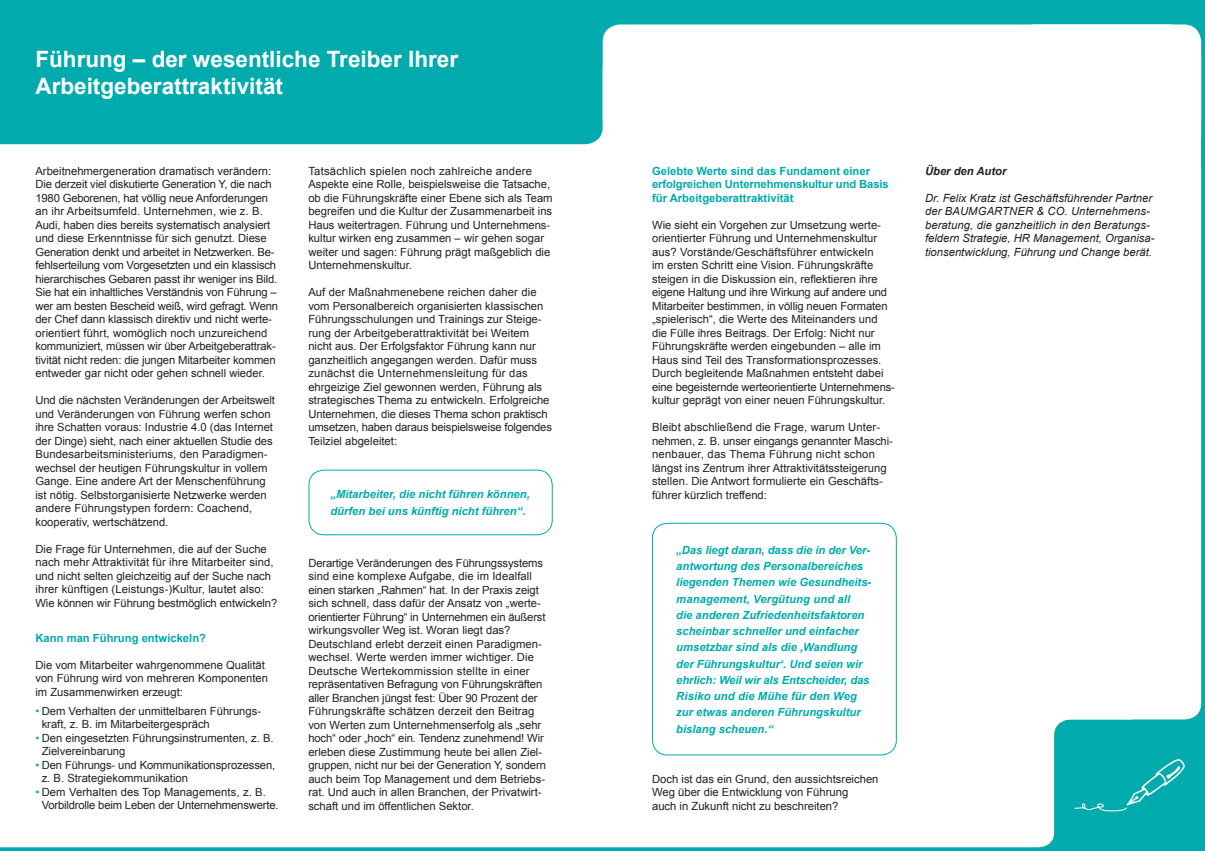
<style>
.page{position:relative;width:1205px;height:851px;background:#fff}
.page>*{position:absolute;margin:0;border:0;box-sizing:border-box;transform-origin:0 0}
.t1{font:700 22.5px/27.5px "Arial";color:#fff}
.t2{font:11.25px/13.5px "Arial";color:#231f20}
.t3{font:italic 700 11.25px/16.2px "Arial";color:#00aaad}
.t4{font:italic 11.25px/13.5px "Arial";color:#231f20}
.t5{font:700 11.25px/13.5px "Arial";color:#00aaad}
.t6{font:italic 700 11.25px "Arial";color:#231f20}
.s1{color:#00aaad}
</style>
<div class="page">
<div style="left:0;top:0;width:603px;height:144px;background:#00aaad"></div>
<svg style="left:1201px;top:166px;width:4px;height:553px;background:#0badb0"></svg>
<div style="left:574px;top:0;width:631px;height:66px;background:#00aaad"></div>
<svg style="left:603px;top:24px;width:427px;height:42px"></svg>
<svg style="left:1201px;top:71px;width:3px;height:95px"></svg>
<svg style="left:1161px;top:14px;width:43px;height:57px"></svg>
<div style="left:1017px;top:24px;width:184px;height:114px;background:#fff;border-radius:17px"></div>
<hr style="left:1204px;top:6px;width:1px;height:175px;background:#00aaad">
<svg style="left:0;top:719px;width:1205px;height:131px"></svg>
<div style="left:309px;top:469px;width:243px;height:66px;border:1px solid #00aaad;border-radius:15px"></div>
<div style="left:652px;top:523px;width:244px;height:232px;border:1px solid #00aaad;border-radius:15px"></div>
<p class="t1" style="left:35px;top:46px;width:424px">Führung – der wesentliche Treiber Ihrer<br>Arbeitgeberattraktivität</p>
<p class="t2" style="left:35px;top:164px;width:244px">Arbeitnehmergeneration dramatisch verändern:<br>Die derzeit viel diskutierte Generation Y, die nach 1980 Geborenen, hat völlig neue Anforderungen an ihr Arbeitsumfeld. Unternehmen, wie z. B.<br>Audi, haben dies bereits systematisch analysiert und diese Erkenntnisse für sich genutzt. Diese Generation denkt und arbeitet in Netzwerken. Be&shy;fehlserteilung vom Vorgesetzten und ein klassisch hierarchisches Gebaren passt ihr weniger ins Bild.<br>Sie hat ein inhaltliches Verständnis von Führung – wer am besten Bescheid weiß, wird gefragt. Wenn der Chef dann klassisch direktiv und nicht werte&shy;orientiert führt, womöglich noch unzureichend kommuniziert, müssen wir über Arbeitgeberattrak&shy;tivität nicht reden: die jungen Mitarbeiter kommen entweder gar nicht oder gehen schnell wieder.</p>
<p class="t2" style="left:35px;top:393px;width:241px">Und die nächsten Veränderungen der Arbeitswelt und Veränderungen von Führung werfen schon ihre Schatten voraus: Industrie 4.0 (das Internet der Dinge) sieht, nach einer aktuellen Studie des Bundesarbeitsministeriums, den Paradigmen&shy;wechsel der heutigen Führungskultur in vollem Gange. Eine andere Art der Menschenführung ist nötig. Selbstorganisierte Netzwerke werden andere Führungstypen fordern: Coachend,</p>
<p class="t2" style="left:35px;top:515px;width:134px">kooperativ, wertschätzend.</p>
<p class="t2" style="left:35px;top:542px;width:243px">Die Frage für Unternehmen, die auf der Suche nach mehr Attraktivität für ihre Mitarbeiter sind, und nicht selten gleichzeitig auf der Suche nach ihrer künftigen (Leistungs-)Kultur, lautet also:<br>Wie können wir Führung bestmöglich entwickeln?</p>
<p class="t5" style="left:35px;top:631px;width:172px">Kann man Führung entwickeln?</p>
<p class="t2" style="left:35px;top:658px;width:234px">Die vom Mitarbeiter wahrgenommene Qualität von Führung wird von mehreren Komponenten im Zusammenwirken erzeugt:</p>
<p class="t2" style="left:42px;top:703px;width:221px;text-indent:-6px"><span class="s1">•</span> Dem Verhalten der unmittelbaren Führungs&shy;kraft, z. B. im Mitarbeitergespräch</p>
<p class="t2" style="left:42px;top:730px;width:233px;text-indent:-6px"><span class="s1">•</span> Den eingesetzten Führungsinstrumenten, z. B.<br>Zielvereinbarung</p>
<p class="t2" style="left:42px;top:757px;width:235px;text-indent:-6px"><span class="s1">•</span> Den Führungs- und Kommunikationsprozessen, z. B. Strategiekommunikation</p>
<p class="t2" style="left:42px;top:784px;width:238px;text-indent:-6px"><span class="s1">•</span> Dem Verhalten des Top Managements, z. B.<br>Vorbildrolle beim Leben der Unternehmenswerte.</p>
<p class="t2" style="left:308px;top:164px;width:246px">Tatsächlich spielen noch zahlreiche andere Aspekte eine Rolle, beispielsweise die Tatsache, ob die Führungskräfte einer Ebene sich als Team begreifen und die Kultur der Zusammenarbeit ins Haus weitertragen. Führung und Unternehmens&shy;kultur wirken eng zusammen – wir gehen sogar weiter und sagen: Führung prägt maßgeblich die Unternehmenskultur.</p>
<p class="t2" style="left:308px;top:286px;width:245px">Auf der Maßnahmenebene reichen daher die vom Personalbereich organisierten klassischen Führungsschulungen und Trainings zur Steige&shy;rung der Arbeitgeberattraktivität bei Weitem nicht aus. Der Erfolgsfaktor Führung kann nur ganzheitlich angegangen werden. Dafür muss zunächst die Unternehmensleitung für das ehrgeizige Ziel gewonnen werden, Führung als strategisches Thema zu entwickeln. Erfolgreiche Unternehmen, die dieses Thema schon praktisch umsetzen, haben daraus beispielsweise folgendes Teilziel abgeleitet:</p>
<p class="t3" style="left:330px;top:486px;width:201px">„Mitarbeiter, die nicht führen können, dürfen bei uns künftig nicht führen“.</p>
<p class="t2" style="left:308px;top:556px;width:239px">Derartige Veränderungen des Führungssystems sind eine komplexe Aufgabe, die im Idealfall einen starken „Rahmen“ hat. In der Praxis zeigt sich schnell, dass dafür der Ansatz von „werte&shy;orientierter Führung“ in Unternehmen ein äußerst wirkungsvoller Weg ist. Woran liegt das?<br>Deutschland erlebt derzeit einen Paradigmen&shy;wechsel. Werte werden immer wichtiger. Die Deutsche Wertekommission stellte in einer repräsentativen Befragung von Führungskräften aller Branchen jüngst fest: Über 90 Prozent der Führungskräfte schätzen derzeit den Beitrag von Werten zum Unternehmenserfolg als „sehr hoch“ oder „hoch“ ein. Tendenz zunehmend! Wir erleben diese Zustimmung heute bei allen Ziel&shy;gruppen, nicht nur bei der Generation Y, sondern auch beim Top Management und dem Betriebs&shy;rat. Und auch in allen Branchen, der Privatwirt&shy;schaft und im öffentlichen Sektor.</p>
<p class="t5" style="left:652px;top:164px;width:238px">Gelebte Werte sind das Fundament einer erfolgreichen Unternehmenskultur und Basis für Arbeitgeberattraktivität</p>
<p class="t2" style="left:652px;top:218px;width:244px">Wie sieht ein Vorgehen zur Umsetzung werte&shy;orientierter Führung und Unternehmenskultur aus? Vorstände/Geschäftsführer entwickeln<br>im ersten Schritt eine Vision. Führungskräfte steigen in die Diskussion ein, reflektieren ihre eigene Haltung und ihre Wirkung auf andere und Mitarbeiter bestimmen, in völlig neuen Formaten „spielerisch“, die Werte des Miteinanders und die Fülle ihres Beitrags. Der Erfolg: Nicht nur Führungskräfte werden eingebunden – alle im Haus sind Teil des Transformationsprozesses.<br>Durch begleitende Maßnahmen entsteht dabei eine begeisternde werteorientierte Unternehmens&shy;kultur geprägt von einer neuen Führungskultur.</p>
<p class="t2" style="left:652px;top:421px;width:242px">Bleibt abschließend die Frage, warum Unter&shy;nehmen, z. B. unser eingangs genannter Maschi&shy;nenbauer, das Thema Führung nicht schon längst ins Zentrum ihrer Attraktivitätssteigerung stellen. Die Antwort formulierte ein Geschäfts&shy;führer kürzlich treffend:</p>
<p class="t3" style="left:676px;top:542px;width:197px">„Das liegt daran, dass die in der Ver&shy;antwortung des Personalbereiches liegenden Themen wie Gesundheits&shy;management, Vergütung und all<br>die anderen Zufriedenheitsfaktoren scheinbar schneller und einfacher umsetzbar sind als die ‚Wandlung der Führungskultur‘. Und seien wir ehrlich: Weil wir als Entscheider, das Risiko und die Mühe für den Weg zur etwas anderen Führungskultur bislang scheuen.“</p>
<p class="t2" style="left:652px;top:772px;width:228px">Doch ist das ein Grund, den aussichtsreichen<br>Weg über die Entwicklung von Führung<br>auch in Zukunft nicht zu beschreiten?</p>
<p class="t6" style="left:925px;top:163px;width:83px">Über den Autor</p>
<p class="t4" style="left:925px;top:191px;width:231px">Dr. Felix Kratz ist Geschäftsführender Partner der BAUMGARTNER &amp; CO. Unternehmens&shy;beratung, die ganzheitlich in den Beratungs&shy;feldern Strategie, HR Management, Organisa&shy;tionsentwicklung, Führung und Change berät.</p>
</div>
